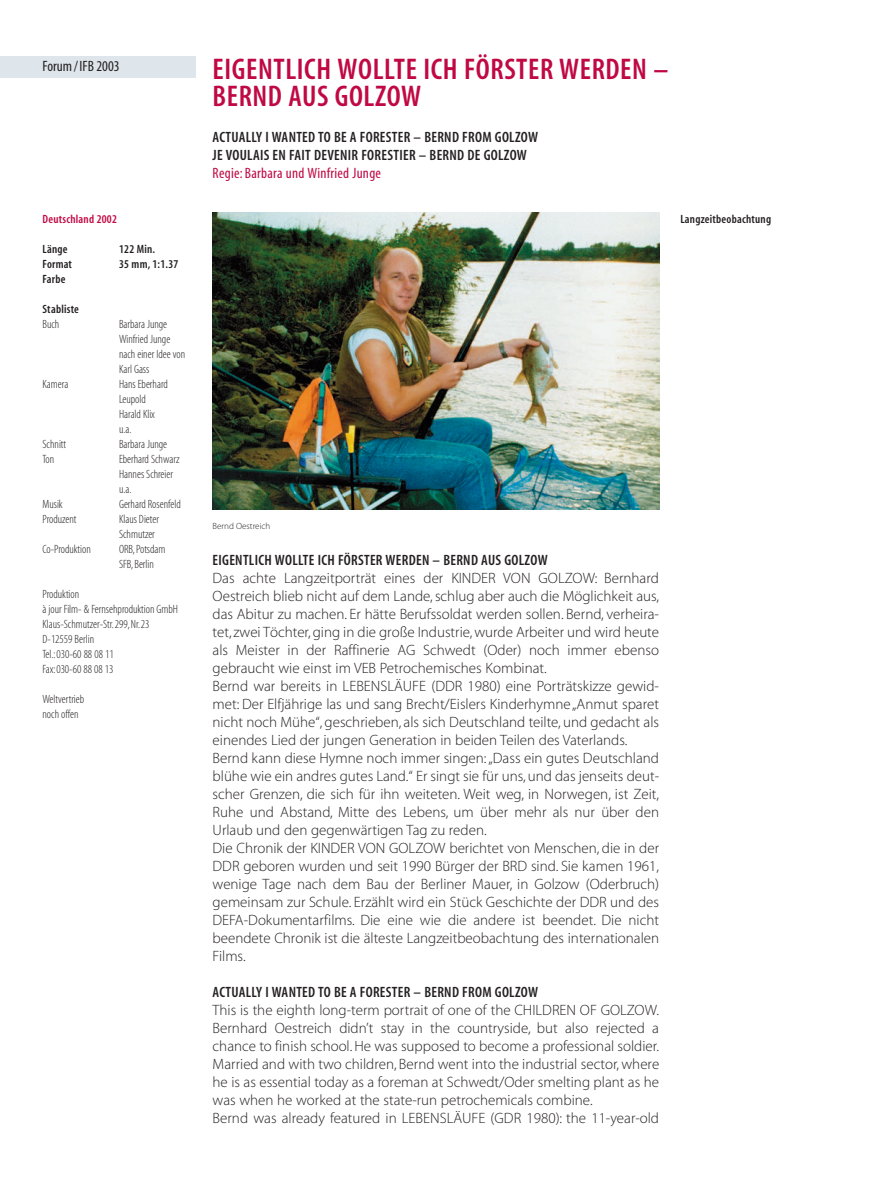
<style>
.page{position:relative;width:893px;height:1191px;background:#fff}
.page>*{position:absolute;margin:0;border:0;box-sizing:border-box;transform-origin:0 0}
.t1{font:30px/27px "Myriad MM 565 300";letter-spacing:.02em;color:#c00844}
.t2{font:15px/18px "Myriad MM 215 600";color:#231f20}
.t3{font:15px/18px "Myriad MM 565 300";letter-spacing:.02em;color:#231f20}
.t4{font:15px "Myriad MM 400 300";letter-spacing:.02em;color:#c00844}
.t5{font:15px "Myriad MM 400 300";color:#231f20}
.t6{font:12px/15px "Myriad MM 215 300";color:#231f20}
.t7{font:12px "Myriad MM 565 300";letter-spacing:.02em;color:#231f20}
.t8{font:12px "Myriad MM 565 300";letter-spacing:.02em;color:#c00844}
.t9{font:9px "Myriad MM 215 600";color:#231f20}
</style>
<div class="page">
<div style="left:0;top:57px;width:196px;height:21px;background:#dee6eb"></div>
<img style="left:213px;top:213px;width:446px;height:297px">
<p class="t5" style="left:43px;top:61px;width:79px">Forum /IFB 2003</p>
<h1 class="t1" style="left:213px;top:58px;width:457px">EIGENTLICH WOLLTE ICH FÖRSTER WERDEN –<br>BERND AUS GOLZOW</h1>
<p class="t3" style="left:213px;top:129px;width:327px">ACTUALLY I WANTED TO BE A FORESTER – BERND FROM GOLZOW<br>JE VOULAIS EN FAIT DEVENIR FORESTIER – BERND DE GOLZOW</p>
<p class="t4" style="left:213px;top:167px;width:170px">Regie: Barbara und Winfried Junge</p>
<p class="t8" style="left:43px;top:215px;width:76px">Deutschland 2002</p>
<p class="t7" style="left:43px;top:245px;width:27px">Länge</p>
<p class="t7" style="left:119px;top:245px;width:38px">122 Min.</p>
<p class="t7" style="left:43px;top:260px;width:31px">Format</p>
<p class="t7" style="left:119px;top:260px;width:61px">35 mm, 1:1.37</p>
<p class="t7" style="left:43px;top:275px;width:24px">Farbe</p>
<p class="t7" style="left:43px;top:305px;width:38px">Stabliste</p>
<p class="t6" style="left:43px;top:317px;width:18px">Buch</p>
<p class="t6" style="left:119px;top:317px;width:68px">Barbara Junge<br>Winfried Junge nach einer Idee von<br>Karl Gass</p>
<p class="t6" style="left:43px;top:377px;width:27px">Kamera</p>
<p class="t6" style="left:119px;top:377px;width:50px">Hans Eberhard<br>Leupold<br>Harald Klix u.a.</p>
<p class="t6" style="left:43px;top:437px;width:25px">Schnitt</p>
<p class="t6" style="left:119px;top:437px;width:50px">Barbara Junge</p>
<p class="t6" style="left:43px;top:452px;width:13px">Ton</p>
<p class="t6" style="left:119px;top:452px;width:62px">Eberhard Schwarz<br>Hannes Schreier u.a.</p>
<p class="t6" style="left:43px;top:497px;width:22px">Musik</p>
<p class="t6" style="left:119px;top:497px;width:63px">Gerhard Rosenfeld</p>
<p class="t6" style="left:43px;top:512px;width:35px">Produzent</p>
<p class="t6" style="left:119px;top:512px;width:41px">Klaus Dieter<br>Schmutzer</p>
<p class="t6" style="left:43px;top:542px;width:50px">Co-Produktion</p>
<p class="t6" style="left:119px;top:542px;width:48px">ORB,Potsdam<br>SFB,Berlin</p>
<p class="t6" style="left:43px;top:587px;width:137px">Produktion<br>à jour Film- &amp; Fernsehproduktion GmbH<br>Klaus-Schmutzer-Str.299,Nr.23<br>D-12559 Berlin<br>Tel.:030-60 88 08 11<br>Fax:030-60 88 08 13</p>
<p class="t6" style="left:43px;top:692px;width:43px">Weltvertrieb noch offen</p>
<p class="t9" style="left:213px;top:522px;width:59px">Bernd Oestreich</p>
<p class="t3" style="left:213px;top:552px;width:337px">EIGENTLICH WOLLTE ICH FÖRSTER WERDEN – BERND AUS GOLZOW</p>
<p class="t2" style="left:213px;top:570px;width:448px">Das achte Langzeitporträt eines der KINDER VON GOLZOW: Bernhard Oestreich blieb nicht auf dem Lande, schlug aber auch die Möglichkeit aus, das Abitur zu machen. Er hätte Berufssoldat werden sollen. Bernd, verheira&shy;tet, zwei Töchter, ging in die große Industrie, wurde Arbeiter und wird heute als Meister in der Raffinerie AG Schwedt (Oder) noch immer ebenso gebraucht wie einst im VEB Petrochemisches Kombinat.<br>Bernd war bereits in LEBENSLÄUFE (DDR 1980) eine Porträtskizze gewid&shy;met: Der Elfjährige las und sang Brecht/Eislers Kinderhymne „Anmut sparet nicht noch Mühe“, geschrieben, als sich Deutschland teilte, und gedacht als einendes Lied der jungen Generation in beiden Teilen des Vaterlands.<br>Bernd kann diese Hymne noch immer singen: „Dass ein gutes Deutschland blühe wie ein andres gutes Land.“ Er singt sie für uns, und das jenseits deut&shy;scher Grenzen, die sich für ihn weiteten. Weit weg, in Norwegen, ist Zeit, Ruhe und Abstand, Mitte des Lebens, um über mehr als nur über den Urlaub und den gegenwärtigen Tag zu reden.<br>Die Chronik der KINDER VON GOLZOW berichtet von Menschen, die in der DDR geboren wurden und seit 1990 Bürger der BRD sind. Sie kamen 1961, wenige Tage nach dem Bau der Berliner Mauer, in Golzow (Oderbruch) gemeinsam zur Schule. Erzählt wird ein Stück Geschichte der DDR und des DEFA-Dokumentarfilms. Die eine wie die andere ist beendet. Die nicht beendete Chronik ist die älteste Langzeitbeobachtung des internationalen Films.</p>
<p class="t3" style="left:213px;top:984px;width:327px">ACTUALLY I WANTED TO BE A FORESTER – BERND FROM GOLZOW</p>
<p class="t2" style="left:213px;top:1002px;width:448px">This is the eighth long-term portrait of one of the CHILDREN OF GOLZOW.<br>Bernhard Oestreich didn’t stay in the countryside, but also rejected a chance to finish school. He was supposed to become a professional soldier.<br>Married and with two children, Bernd went into the industrial sector, where he is as essential today as a foreman at Schwedt/Oder smelting plant as he was when he worked at the state-run petrochemicals combine.<br>Bernd was already featured in LEBENSLÄUFE (GDR 1980): the 11-year-old</p>
<p class="t7" style="left:680px;top:215px;width:92px">Langzeitbeobachtung</p>
</div>
